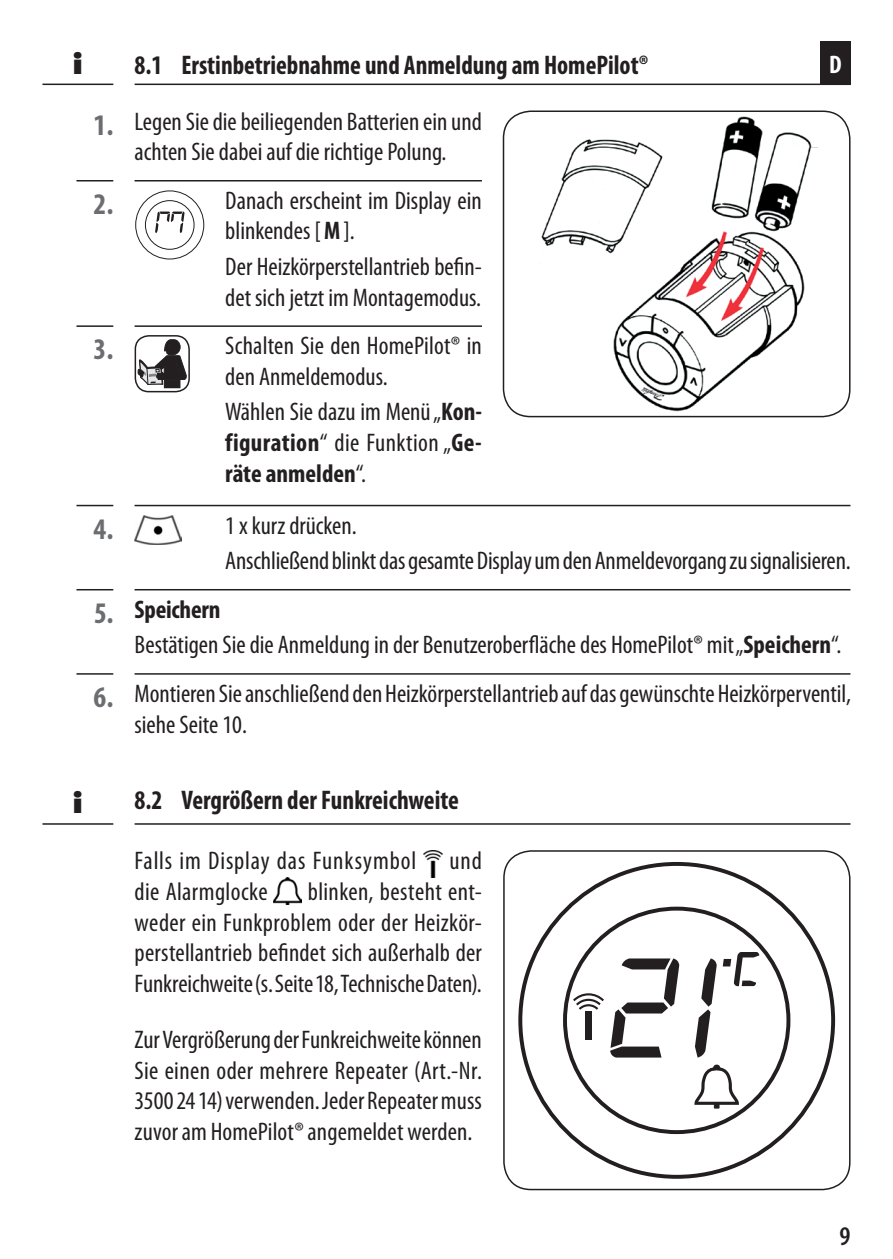
<style>
.page{position:relative;width:893px;height:1259px;background:#fff}
.page>*{position:absolute;margin:0;border:0;box-sizing:border-box;transform-origin:0 0}
.t1{font:700 condensed 30px "Myriad Pro";color:#6c6d70}
.t2{font:700 condensed 27px "Myriad Pro";color:#231f20;scale:.95 1}
.t3{font:800 27px "Futura";color:#231f20}
.t4{font:600 condensed 27px "Myriad Pro";color:#231f20}
.t5{font:condensed 25.5px/30.6px "Myriad Pro";color:#231f20}
.t6{font:condensed 25.5px "Myriad Pro";letter-spacing:.035em;color:#231f20}
.t7{font:700 condensed 25.5px "Myriad Pro";color:#fff}
.s1{font-weight:700;font-size:30px;color:#6c6d70}
.s2{font-weight:700}
</style>
<div class="page">
<hr style="left:135px;top:84px;width:715px;height:1px;background:#231f20">
<hr style="left:42px;top:84px;width:71px;height:1px;background:#231f20">
<div style="left:820px;top:42px;width:30px;height:43px;background:#231f20"></div>
<img style="left:541px;top:116px;width:277px;height:296px">
<div style="left:503px;top:110px;width:347px;height:307px;border:2px solid #231f20;border-radius:27px"></div>
<svg style="left:76px;top:180px;width:406px;height:1px"></svg>
<svg style="left:76px;top:325px;width:406px;height:2px"></svg>
<div style="left:164px;top:380px;width:16px;height:8px;background:#231f20"></div>
<svg style="left:138px;top:339px;width:49px;height:46px"></svg>
<div style="left:135px;top:335px;width:55px;height:57px;border:2px solid #231f20;border-radius:14px"></div>
<hr style="left:135px;top:823px;width:715px;height:1px;background:#231f20">
<hr style="left:42px;top:823px;width:71px;height:1px;background:#231f20">
<img style="left:424px;top:850px;width:18px;height:28px">
<img style="left:274px;top:877px;width:28px;height:27px">
<svg style="left:76px;top:505px;width:774px;height:1px"></svg>
<svg style="left:76px;top:589px;width:774px;height:1px"></svg>
<svg style="left:76px;top:673px;width:774px;height:1px"></svg>
<img style="left:135px;top:515px;width:46px;height:29px">
<svg style="left:135px;top:190px;width:70px;height:70px"></svg>
<svg style="left:518px;top:862px;width:318px;height:317px"></svg>
<svg style="left:695px;top:958px;width:22px;height:99px"></svg>
<svg style="left:723px;top:952px;width:36px;height:34px"></svg>
<svg style="left:571px;top:958px;width:108px;height:99px"></svg>
<svg style="left:693px;top:1063px;width:48px;height:45px"></svg>
<div style="left:503px;top:850px;width:347px;height:340px;border:2px solid #231f20;border-radius:27px"></div>
<p class="t3" style="left:73px;top:48px;width:12px">i</p>
<p class="t2" style="left:135px;top:48px;width:542px">8.1 Erstinbetriebnahme und Anmeldung am HomePilot®</p>
<p class="t7" style="left:829px;top:49px;width:14px">D</p>
<p class="t5" style="left:94px;top:106px;width:390px;text-align:center"><span class="s1">1.</span> Legen Sie die beiliegenden Batterien ein und achten Sie dabei auf die richtige Polung.</p>
<p class="t1" style="left:94px;top:185px;width:21px">2.</p>
<p class="t5" style="left:225px;top:185px;width:258px">Danach erscheint im Display ein blinkendes [<span class="s2">M</span>].</p>
<p class="t5" style="left:225px;top:251px;width:258px">Der Heizkörperstellantrieb befin&shy;det sich jetzt im Montagemodus.</p>
<p class="t1" style="left:94px;top:330px;width:21px">3.</p>
<p class="t5" style="left:225px;top:330px;width:258px">Schalten Sie den HomePilot® in den Anmeldemodus.</p>
<p class="t5" style="left:225px;top:396px;width:258px;text-align:justify">Wählen Sie dazu im Menü „<span class="s2">Kon&shy;figuration</span>“ die Funktion „<span class="s2">Ge&shy;räte anmelden</span>“.</p>
<p class="t1" style="left:94px;top:510px;width:21px">4.</p>
<p class="t5" style="left:225px;top:507px;width:627px;line-height:35.7px">1 x kurz drücken.<br>Anschließend blinkt das gesamte Display um den Anmeldevorgang zu signalisieren.</p>
<p class="t5" style="left:135px;top:591px;width:708px;line-height:35.7px;text-indent:-40px"><span class="s1">5.</span> <span class="s2">Speichern<br></span>Bestätigen Sie die Anmeldung in der Benutzeroberfläche des HomePilot® mit „<span class="s2">Speichern</span>“.</p>
<p class="t5" style="left:135px;top:678px;width:718px;text-indent:-41px"><span class="s1">6.</span> Montieren Sie anschließend den Heizkörperstellantrieb auf das gewünschte Heizkörperventil, siehe Seite 10.</p>
<p class="t3" style="left:73px;top:786px;width:12px">i</p>
<p class="t2" style="left:135px;top:783px;width:343px">8.2 Vergrößern der Funkreichweite</p>
<p class="t6" style="left:135px;top:845px;width:283px">Falls im Display das Funksymbol</p>
<p class="t5" style="left:449px;top:845px;width:34px">und</p>
<p class="t5" style="left:135px;top:876px;width:135px">die Alarmglocke</p>
<p class="t5" style="left:135px;top:876px;width:349px;text-align:justify;text-indent:173px">blinken, besteht ent&shy;weder ein Funkproblem oder der Heizkör&shy;perstellantrieb befindet sich außerhalb der Funkreichweite (s. Seite 18, Technische Daten).</p>
<p class="t5" style="left:135px;top:1024px;width:349px;text-align:justify">Zur Vergrößerung der Funkreichweite können Sie einen oder mehrere Repeater (Art.-Nr.<br>3500 24 14) verwenden. Jeder Repeater muss zuvor am HomePilot® angemeldet werden.</p>
<p class="t4" style="left:839px;top:1221px;width:13px">9</p>
</div>
